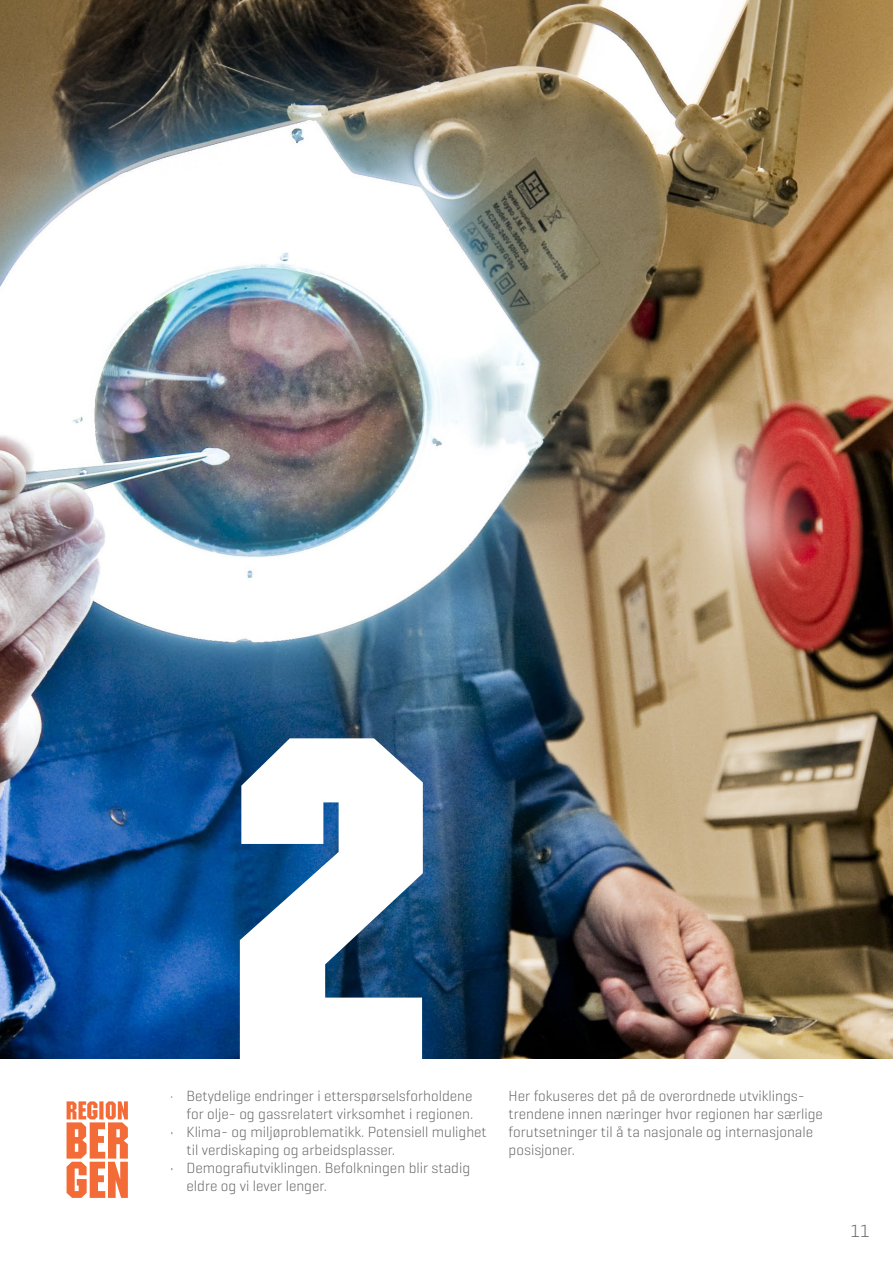
<style>
.page{position:relative;width:893px;height:1263px;background:#fff}
.page>*{position:absolute;margin:0;border:0;box-sizing:border-box;transform-origin:0 0}
.t1{font:404.85px "Machine Boold";color:#fff}
.t2{font:300 18px "Geogrotesque";color:#67686b}
.t3{font:300 15px/18px "Geogrotesque";color:#67686b}
</style>
<div class="page">
<img style="left:0;top:0;width:893px;height:1059px">
<svg style="left:67px;top:1101px;width:61px;height:97px"></svg>
<h1 class="t1" style="left:223px;top:621px;width:221px">2</h1>
<p class="t3" style="left:170px;top:1086px;width:305px;text-align:right">· Betydelige endringer i etterspørselsforholdene for olje- og gassrelatert virksomhet i regionen.</p>
<p class="t3" style="left:187px;top:1122px;width:302px;text-indent:-16px">• Klima- og miljøproblematikk. Potensiell mulighet til verdiskaping og arbeidsplasser.</p>
<p class="t3" style="left:187px;top:1158px;width:285px;text-indent:-16px">• Demografiutviklingen. Befolkningen blir stadig eldre og vi lever lenger.</p>
<p class="t3" style="left:509px;top:1086px;width:316px">Her fokuseres det på de overordnede utviklings&shy;trendene innen næringer hvor regionen har særlige forutsetninger til å ta nasjonale og internasjonale posisjoner.</p>
<p class="t2" style="left:850px;top:1220px;width:21px">11</p>
</div>
